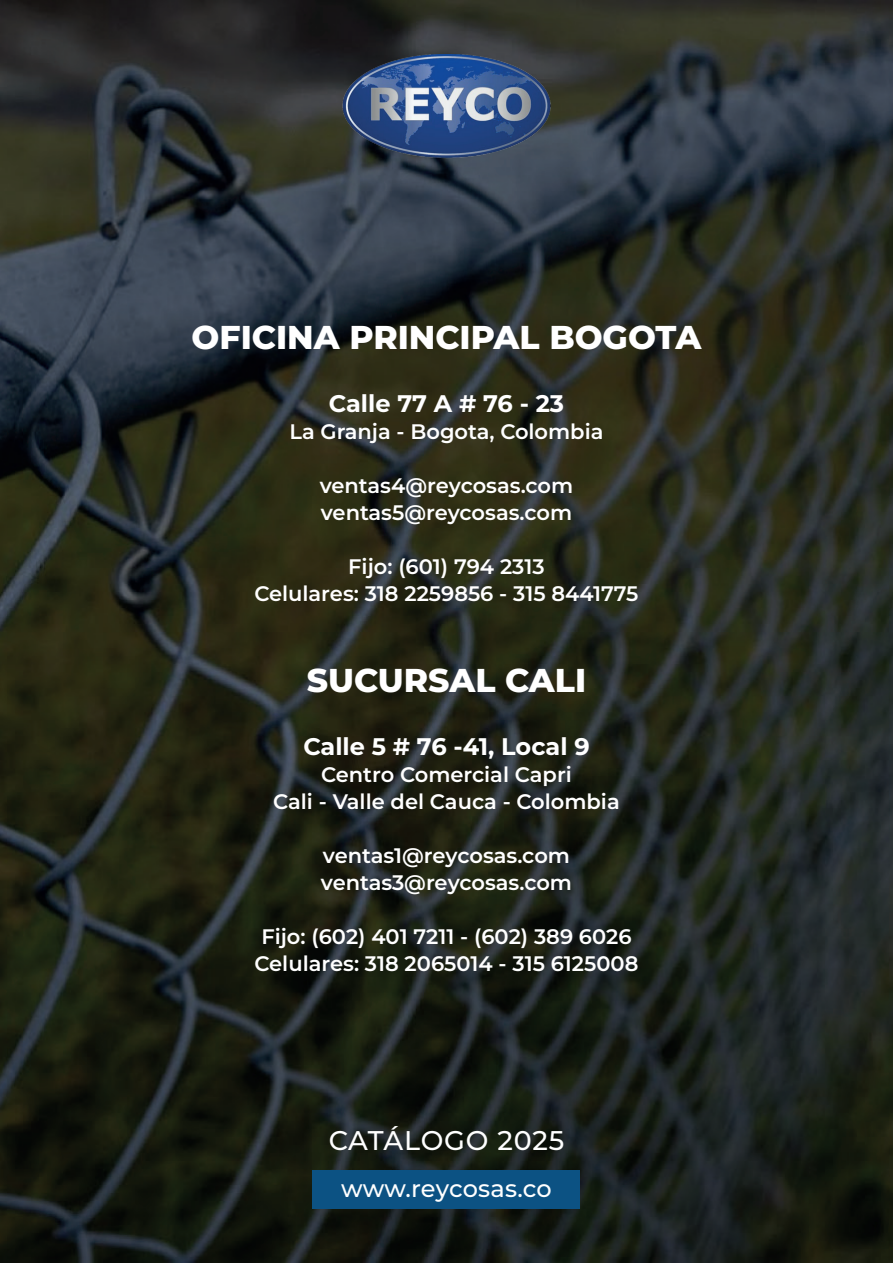
<style>
.page{position:relative;width:893px;height:1263px;background:#fff}
.page>*{position:absolute;margin:0;border:0;box-sizing:border-box;transform-origin:0 0}
.t1{font:800 33px "Montserrat";color:#fff}
.t2{font:500 27px "Montserrat";letter-spacing:.03em;color:#fff}
.t3{font:700 24px "Montserrat";color:#fff}
.t4{font:500 24px "Montserrat";color:#fff}
.t5{font:600 21px/27px "Montserrat";color:#fff;text-align:center}
</style>
<div class="page">
<img style="left:0;top:0;width:893px;height:1263px">
<img style="left:334px;top:54px;width:225px;height:105px">
<div style="left:312px;top:1171px;width:268px;height:38px;background:#0c5283"></div>
<h1 class="t1" style="left:192px;top:313px;width:511px">OFICINA PRINCIPAL BOGOTA</h1>
<p class="t3" style="left:329px;top:386px;width:237px">Calle 77 A # 76 - 23</p>
<p class="t5" style="left:289px;top:419px;width:315px">La Granja - Bogota, Colombia</p>
<p class="t5" style="left:320px;top:473px;width:255px;text-align:left">ventas4@reycosas.com ventas5@reycosas.com</p>
<p class="t5" style="left:254px;top:554px;width:386px">Fijo: (601) 794 2313<br>Celulares: 318 2259856 - 315 8441775</p>
<h1 class="t1" style="left:307px;top:656px;width:281px">SUCURSAL CALI</h1>
<p class="t3" style="left:303px;top:729px;width:288px">Calle 5 # 76 -41, Local 9</p>
<p class="t5" style="left:273px;top:762px;width:348px">Centro Comercial Capri<br>Cali - Valle del Cauca - Colombia</p>
<p class="t5" style="left:321px;top:843px;width:253px;text-align:left">ventas1@reycosas.com ventas3@reycosas.com</p>
<p class="t5" style="left:255px;top:924px;width:385px">Fijo: (602) 401 7211 - (602) 389 6026<br>Celulares: 318 2065014 - 315 6125008</p>
<p class="t2" style="left:329px;top:1122px;width:237px">CATÁLOGO 2025</p>
<p class="t4" style="left:341px;top:1172px;width:212px">www.reycosas.co</p>
</div>
